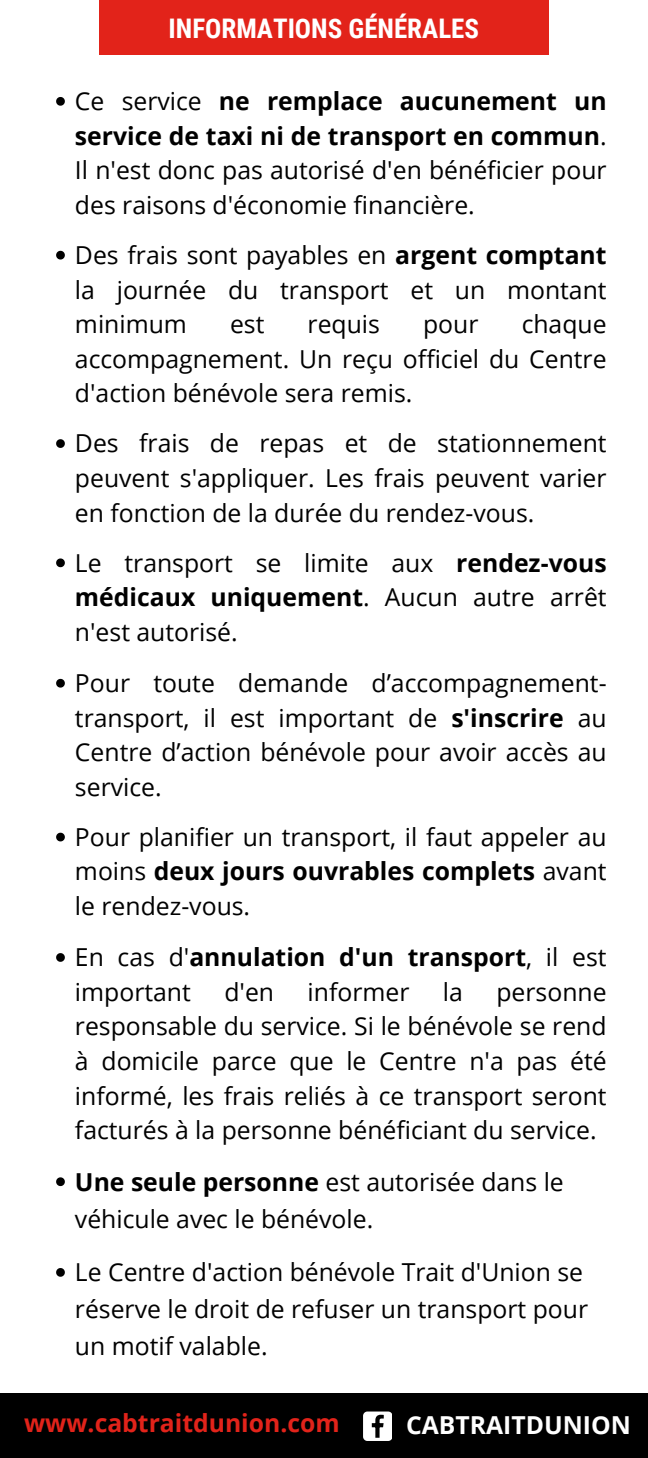
<style>
.page{position:relative;width:648px;height:1458px;background:#fff}
.page>*{position:absolute;margin:0;border:0;box-sizing:border-box;transform-origin:0 0}
.t1{font:700 27px "Roboto Condensed";color:#fff}
.t2{font:24.75px/34.6px "Open Sans";color:#000;text-align:justify}
.t3{font:700 24.75px/34.6px "Open Sans";color:#000}
.t4{font:700 24.75px "Open Sans";color:#e2231a}
.t5{font:700 24.75px "Open Sans";color:#fff}
.s1{font-weight:700}
.s2{font-weight:400}
</style>
<div class="page">
<div style="left:99px;top:0;width:450px;height:54px;background:#e2231a"></div>
<div style="left:0;top:1393px;width:648px;height:65px;background:#000"></div>
<svg style="left:363px;top:1412px;width:29px;height:28px"></svg>
<svg style="left:56px;top:97px;width:9px;height:9px"></svg>
<svg style="left:56px;top:251px;width:9px;height:9px"></svg>
<svg style="left:56px;top:439px;width:9px;height:9px"></svg>
<svg style="left:56px;top:558px;width:9px;height:9px"></svg>
<svg style="left:56px;top:679px;width:9px;height:9px"></svg>
<svg style="left:56px;top:833px;width:9px;height:8px"></svg>
<svg style="left:56px;top:953px;width:9px;height:9px"></svg>
<svg style="left:56px;top:1177px;width:9px;height:9px"></svg>
<svg style="left:56px;top:1268px;width:9px;height:9px"></svg>
<p class="t1" style="left:169px;top:13px;width:312px">INFORMATIONS GÉNÉRALES</p>
<p class="t2" style="left:75px;top:83px;width:533px">Ce service <span class="s1">ne remplace aucunement un service de taxi ni de transport en commun</span>.<br>Il n'est donc pas autorisé d'en bénéficier pour des raisons d'économie financière.</p>
<p class="t2" style="left:75px;top:237px;width:533px">Des frais sont payables en <span class="s1">argent comptant </span>la journée du transport et un montant minimum</p>
<p class="t2" style="left:75px;top:306px;width:533px;text-indent:447px">chaque accompagnement. Un reçu officiel du Centre d'action bénévole sera remis.</p>
<p class="t2" style="left:75px;top:425px;width:533px">Des frais de repas et de stationnement peuvent s'appliquer. Les frais peuvent varier en fonction de la durée du rendez-vous.</p>
<p class="t2" style="left:75px;top:545px;width:533px">Le transport se limite aux <span class="s1">rendez-vous médicaux uniquement</span>. Aucun autre arrêt n'est autorisé.</p>
<p class="t2" style="left:75px;top:665px;width:533px">Pour toute demande d’accompagnement&shy;transport, il est important de <span class="s1">s'inscrire</span> au Centre d’action bénévole pour avoir accès au service.</p>
<p class="t2" style="left:75px;top:819px;width:533px">Pour planifier un transport, il faut appeler au moins <span class="s1">deux jours ouvrables complets</span> avant le rendez-vous.</p>
<p class="t3" style="left:75px;top:939px;width:533px"><span class="s2">En cas d'</span>annulation d'un transport<span class="s2">, il est important</span></p>
<p class="t2" style="left:230px;top:306px;width:36px">est</p>
<p class="t2" style="left:308px;top:306px;width:74px">requis</p>
<p class="t2" style="left:423px;top:306px;width:57px">pour</p>
<p class="t2" style="left:224px;top:974px;width:51px">d'en</p>
<p class="t2" style="left:308px;top:974px;width:103px">informer</p>
<p class="t2" style="left:443px;top:974px;width:22px">la</p>
<p class="t2" style="left:75px;top:974px;width:533px;text-indent:421px">personne responsable du service. Si le bénévole se rend à domicile parce que le Centre n'a pas été informé, les frais reliés à ce transport seront facturés à la personne bénéficiant du service.</p>
<p class="t2" style="left:75px;top:1162px;width:490px;line-height:36.9px"><span class="s1">Une seule personne</span> est autorisée dans le véhicule avec le bénévole.</p>
<p class="t2" style="left:75px;top:1253px;width:515px;line-height:36.9px;text-align:left">Le Centre d'action bénévole Trait d'Union se réserve le droit de refuser un transport pour un motif valable.</p>
<p class="t4" style="left:24px;top:1406px;width:317px">www.cabtraitdunion.com</p>
<p class="t5" style="left:406px;top:1408px;width:226px">CABTRAITDUNION</p>
</div>
